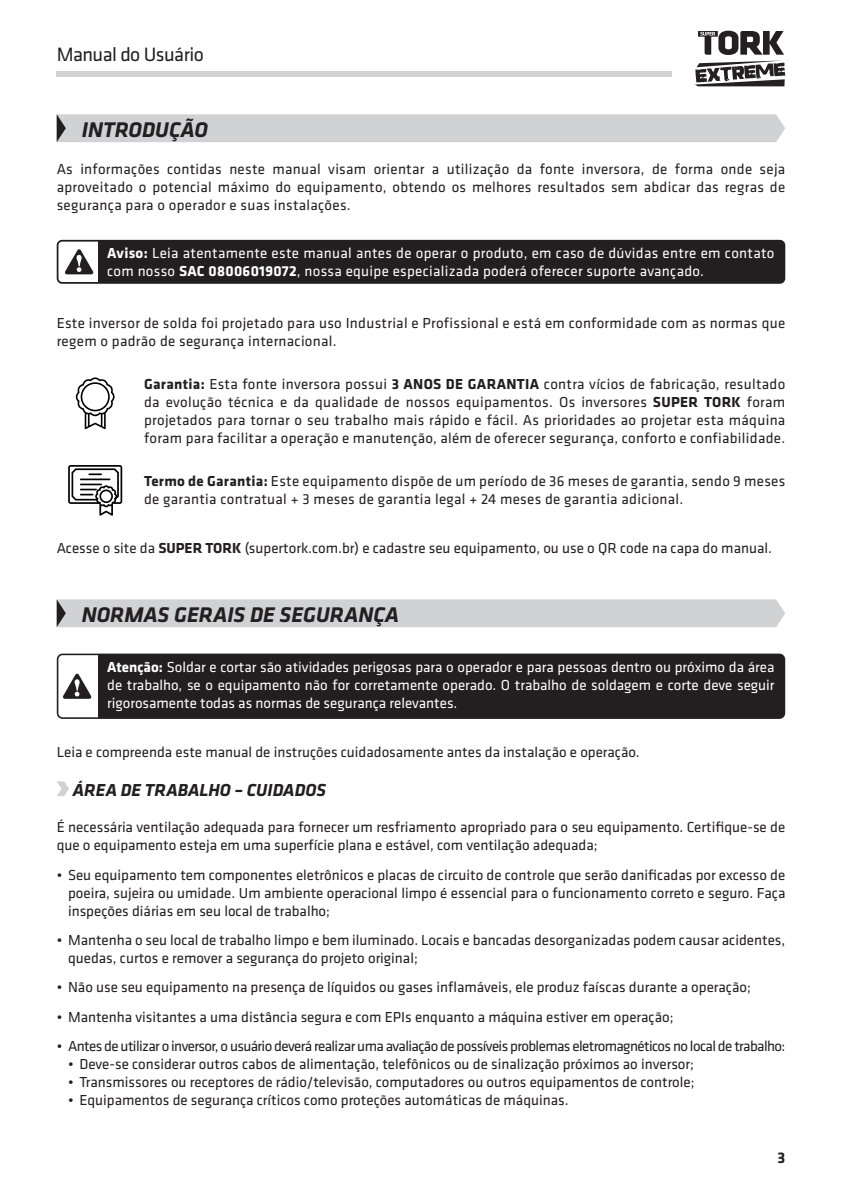
<style>
.page{position:relative;width:842px;height:1191px;background:#fff}
.page>*{position:absolute;margin:0;border:0;box-sizing:border-box;transform-origin:0 0}
.t1{font:italic 700 22px "Klavika CH";color:#231f20}
.t2{font:20px "Klavika CH";letter-spacing:-.025em;color:#231f20}
.t3{font:italic 700 18px "Klavika CH";color:#231f20}
.t4{font:700 16px "Klavika CH";color:#231f20}
.t5{font:15px/18px "Klavika CH";color:#231f20;text-align:justify}
.t6{font:15px/18px "Klavika CH";letter-spacing:.02em;color:#fff}
.t7{font:15px/18px "Klavika CH";letter-spacing:.02em;color:#231f20}
.t8{font:15px "Klavika CH";letter-spacing:-.04em;color:#231f20}
.s1{font-weight:700}
</style>
<div class="page">
<div style="left:57px;top:71px;width:615px;height:6px;background:#d1d2d4"></div>
<svg style="left:695px;top:61px;width:91px;height:25px"></svg>
<svg style="left:698px;top:31px;width:86px;height:24px"></svg>
<div style="left:57px;top:599px;width:728px;height:28px;background:#d1d2d4"></div>
<div style="left:57px;top:114px;width:728px;height:28px;background:#d1d2d4"></div>
<svg style="left:57px;top:781px;width:12px;height:15px"></svg>
<div style="left:57px;top:240px;width:728px;height:44px;border:2px solid #231f20;border-radius:5px"></div>
<div style="left:64px;top:241px;width:720px;height:42px;background:#231f20"></div>
<svg style="left:76px;top:377px;width:39px;height:52px"></svg>
<svg style="left:68px;top:465px;width:54px;height:51px"></svg>
<div style="left:98px;top:656px;width:684px;height:60px;background:#231f20"></div>
<div style="left:57px;top:653px;width:728px;height:66px;border:2px solid #231f20;border-radius:5px"></div>
<svg style="left:63px;top:673px;width:29px;height:26px"></svg>
<h2 class="t2" style="left:57px;top:41px;width:149px">Manual do Usuário</h2>
<p class="t1" style="left:82px;top:113px;width:128px">INTRODUÇÃO</p>
<p class="t5" style="left:57px;top:160px;width:730px">As informações contidas neste manual visam orientar a utilização da fonte inversora, de forma onde seja aproveitado o potencial máximo do equipamento, obtendo os melhores resultados sem abdicar das regras de segurança para o operador e suas instalações.</p>
<p class="t6" style="left:107px;top:244px;width:669px"><span class="s1">Aviso:</span> Leia atentamente este manual antes de operar o produto, em caso de dúvidas entre em contato com nosso <span class="s1">SAC 08006019072</span>, nossa equipe especializada poderá oferecer suporte avançado.</p>
<p class="t7" style="left:57px;top:314px;width:730px">Este inversor de solda foi projetado para uso Industrial e Profissional e está em conformidade com as normas que</p>
<p class="t7" style="left:57px;top:332px;width:281px">regem o padrão de segurança internacional.</p>
<p class="t5" style="left:144px;top:374px;width:643px"><span class="s1">Garantia:</span> Esta fonte inversora possui <span class="s1">3 ANOS DE GARANTIA</span> contra vícios de fabricação, resultado da evolução técnica e da qualidade de nossos equipamentos. Os inversores <span class="s1">SUPER TORK</span> foram projetados para tornar o seu trabalho mais rápido e fácil. As prioridades ao projetar esta máquina foram para facilitar a operação e manutenção, além de oferecer segurança, conforto e confiabilidade.</p>
<p class="t7" style="left:144px;top:472px;width:643px"><span class="s1">Termo de Garantia:</span> Este equipamento dispõe de um período de 36 meses de garantia, sendo 9 meses de garantia contratual + 3 meses de garantia legal + 24 meses de garantia adicional.</p>
<p class="t5" style="left:57px;top:538px;width:717px">Acesse o site da <span class="s1">SUPER TORK</span> (supertork.com.br) e cadastre seu equipamento, ou use o QR code na capa do manual.</p>
<p class="t1" style="left:82px;top:598px;width:319px">NORMAS GERAIS DE SEGURANÇA</p>
<p class="t6" style="left:107px;top:657px;width:669px;text-align:justify"><span class="s1">Atenção:</span> Soldar e cortar são atividades perigosas para o operador e para pessoas dentro ou próximo da área de trabalho, se o equipamento não for corretamente operado. O trabalho de soldagem e corte deve seguir rigorosamente todas as normas de segurança relevantes.</p>
<p class="t5" style="left:57px;top:742px;width:585px">Leia e compreenda este manual de instruções cuidadosamente antes da instalação e operação.</p>
<p class="t3" style="left:73px;top:777px;width:255px">ÁREA DE TRABALHO – CUIDADOS</p>
<p class="t5" style="left:57px;top:817px;width:730px">É necessária ventilação adequada para fornecer um resfriamento apropriado para o seu equipamento. Certifique-se de que o equipamento esteja em uma superfície plana e estável, com ventilação adequada;</p>
<p class="t5" style="left:68px;top:865px;width:719px;text-indent:-11px">• Seu equipamento tem componentes eletrônicos e placas de circuito de controle que serão danificadas por excesso de poeira, sujeira ou umidade. Um ambiente operacional limpo é essencial para o funcionamento correto e seguro. Faça inspeções diárias em seu local de trabalho;</p>
<p class="t5" style="left:68px;top:930px;width:719px;text-indent:-11px">• Mantenha o seu local de trabalho limpo e bem iluminado. Locais e bancadas desorganizadas podem causar acidentes, quedas, curtos e remover a segurança do projeto original;</p>
<p class="t5" style="left:57px;top:977px;width:696px">• Não use seu equipamento na presença de líquidos ou gases inflamáveis, ele produz faíscas durante a operação;</p>
<p class="t5" style="left:57px;top:1007px;width:618px">• Mantenha visitantes a uma distância segura e com EPIs enquanto a máquina estiver em operação;</p>
<p class="t8" style="left:57px;top:1036px;width:730px">• Antes de utilizar o inversor, o usuário deverá realizar uma avaliação de possíveis problemas eletromagnéticos no local de trabalho:</p>
<p class="t5" style="left:68px;top:1054px;width:627px">• Deve-se considerar outros cabos de alimentação, telefônicos ou de sinalização próximos ao inversor;</p>
<p class="t5" style="left:68px;top:1072px;width:628px">• Transmissores ou receptores de rádio/televisão, computadores ou outros equipamentos de controle;</p>
<p class="t5" style="left:68px;top:1090px;width:502px">• Equipamentos de segurança críticos como proteções automáticas de máquinas.</p>
<p class="t4" style="left:777px;top:1145px;width:9px">3</p>
</div>
